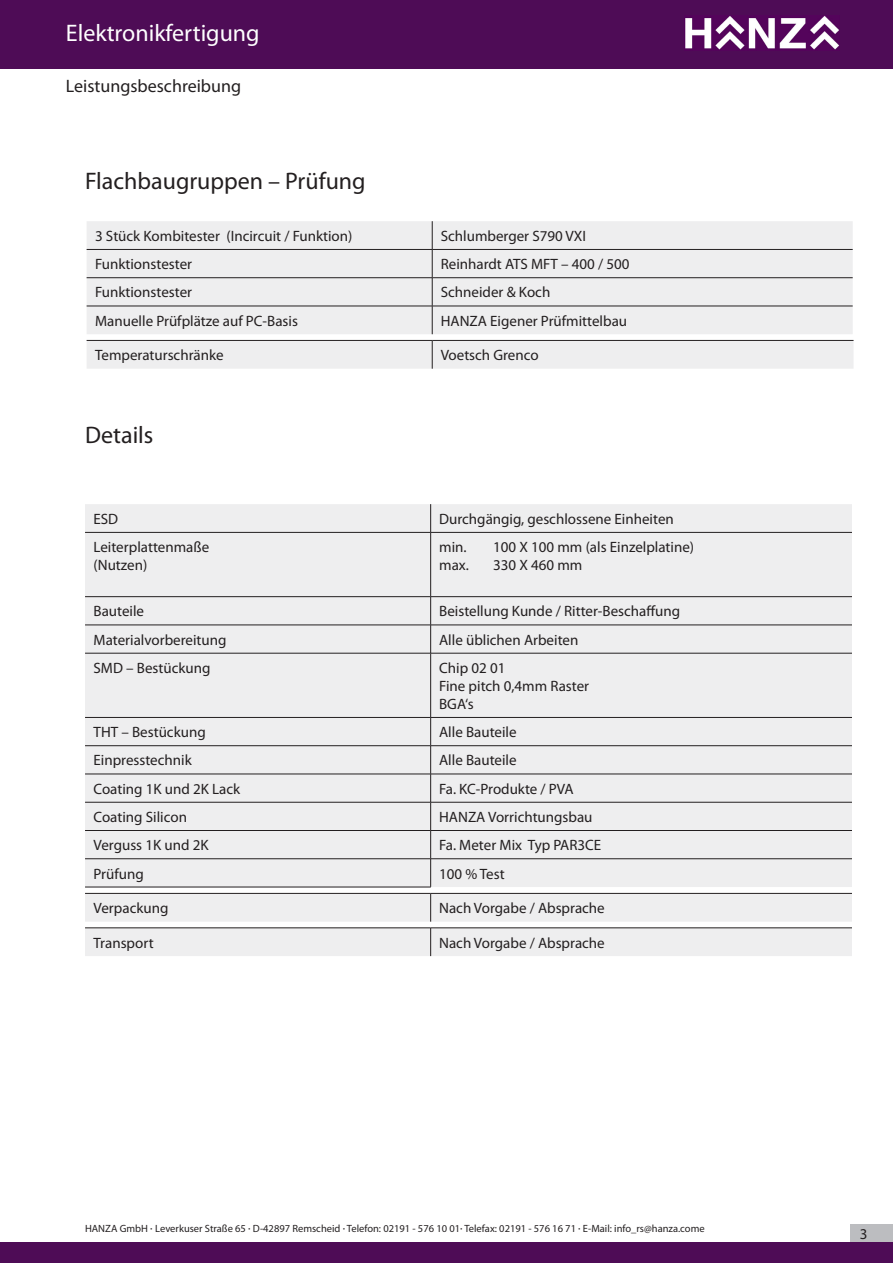
<style>
.page{position:relative;width:893px;height:1263px;background:#fff}
.page>*{position:absolute;margin:0;border:0;box-sizing:border-box;transform-origin:0 0}
.t1{font:24px "Myriad Pro";color:#231f20}
.t2{font:24px "Myriad Pro";color:#fff}
.t3{font:18px "Myriad Pro";color:#231f20}
.t4{font:15px "Myriad Pro";color:#231f20}
.t5{font:10.5px "Myriad Pro";color:#231f20}
.s1{font-size:12px}
</style>
<div class="page">
<div style="left:87px;top:221px;width:766px;height:113px;background:#eeeeef"></div>
<svg style="left:432px;top:221px;width:1px;height:113px"></svg>
<hr style="left:87px;top:249px;width:345px;height:1px;background:#231f20">
<hr style="left:87px;top:277px;width:345px;height:1px;background:#231f20">
<hr style="left:87px;top:306px;width:345px;height:1px;background:#231f20">
<hr style="left:432px;top:249px;width:421px;height:1px;background:#231f20">
<hr style="left:432px;top:277px;width:421px;height:1px;background:#231f20">
<hr style="left:432px;top:306px;width:421px;height:1px;background:#231f20">
<div style="left:87px;top:341px;width:766px;height:28px;background:#eeeeef"></div>
<hr style="left:87px;top:340px;width:345px;height:1px;background:#231f20">
<hr style="left:432px;top:340px;width:421px;height:1px;background:#231f20">
<div style="left:85px;top:504px;width:767px;height:383px;background:#eeeeef"></div>
<svg style="left:430px;top:504px;width:1px;height:28px"></svg>
<hr style="left:85px;top:532px;width:346px;height:1px;background:#231f20">
<hr style="left:431px;top:532px;width:421px;height:1px;background:#231f20">
<hr style="left:430px;top:533px;width:1px;height:63px;background:#231f20">
<hr style="left:85px;top:596px;width:346px;height:1px;background:#231f20">
<hr style="left:431px;top:596px;width:421px;height:1px;background:#231f20">
<hr style="left:85px;top:625px;width:346px;height:1px;background:#231f20">
<hr style="left:431px;top:625px;width:421px;height:1px;background:#231f20">
<svg style="left:430px;top:597px;width:1px;height:56px"></svg>
<hr style="left:85px;top:653px;width:346px;height:1px;background:#231f20">
<hr style="left:431px;top:653px;width:421px;height:1px;background:#231f20">
<hr style="left:430px;top:653px;width:1px;height:64px;background:#231f20">
<hr style="left:85px;top:717px;width:346px;height:1px;background:#231f20">
<hr style="left:431px;top:717px;width:421px;height:1px;background:#231f20">
<hr style="left:85px;top:745px;width:346px;height:1px;background:#231f20">
<hr style="left:431px;top:745px;width:421px;height:1px;background:#231f20">
<hr style="left:85px;top:774px;width:346px;height:1px;background:#231f20">
<hr style="left:431px;top:774px;width:421px;height:1px;background:#231f20">
<hr style="left:85px;top:802px;width:346px;height:1px;background:#231f20">
<hr style="left:431px;top:802px;width:421px;height:1px;background:#231f20">
<hr style="left:85px;top:830px;width:346px;height:1px;background:#231f20">
<hr style="left:431px;top:830px;width:421px;height:1px;background:#231f20">
<hr style="left:85px;top:858px;width:346px;height:1px;background:#231f20">
<hr style="left:431px;top:858px;width:421px;height:1px;background:#231f20">
<svg style="left:430px;top:718px;width:1px;height:169px"></svg>
<hr style="left:85px;top:887px;width:346px;height:1px;background:#231f20">
<div style="left:85px;top:893px;width:767px;height:29px;background:#eeeeef"></div>
<hr style="left:85px;top:927px;width:346px;height:1px;background:#231f20">
<hr style="left:431px;top:927px;width:421px;height:1px;background:#231f20">
<div style="left:85px;top:928px;width:767px;height:28px;background:#eeeeef"></div>
<div style="left:0;top:0;width:893px;height:54px;background:#4e0c56"></div>
<div style="left:0;top:50px;width:893px;height:18px;background:#4e0c56"></div>
<div style="left:850px;top:1224px;width:43px;height:19px;background:#bcbdc0"></div>
<div style="left:0;top:1242px;width:893px;height:21px;background:#4e0c56"></div>
<img style="left:685px;top:16px;width:154px;height:34px">
<p class="t2" style="left:66px;top:18px;width:195px">Elektronikfertigung</p>
<p class="t3" style="left:66px;top:75px;width:177px">Leistungsbeschreibung</p>
<p class="t1" style="left:85px;top:166px;width:282px">Flachbaugruppen – Prüfung</p>
<p class="t4" style="left:95px;top:227px;width:259px">3 Stück Kombitester (Incircuit / Funktion)</p>
<p class="t4" style="left:441px;top:227px;width:147px">Schlumberger S790 VXI</p>
<p class="t4" style="left:95px;top:255px;width:99px">Funktionstester</p>
<p class="t4" style="left:441px;top:255px;width:190px">Reinhardt ATS MFT – 400 / 500</p>
<p class="t4" style="left:95px;top:283px;width:99px">Funktionstester</p>
<p class="t4" style="left:441px;top:283px;width:111px">Schneider &amp; Koch</p>
<p class="t4" style="left:95px;top:311px;width:204px">Manuelle Prüfplätze auf PC-Basis</p>
<p class="t4" style="left:441px;top:311px;width:188px">HANZA Eigener Prüfmittelbau</p>
<p class="t4" style="left:95px;top:346px;width:130px">Temperaturschränke</p>
<p class="t4" style="left:441px;top:346px;width:99px">Voetsch Grenco</p>
<p class="t1" style="left:85px;top:420px;width:70px">Details</p>
<p class="t4" style="left:94px;top:510px;width:26px">ESD</p>
<p class="t4" style="left:439px;top:510px;width:236px">Durchgängig, geschlossene Einheiten</p>
<p class="t4" style="left:94px;top:538px;width:117px">Leiterplattenmaße</p>
<p class="t4" style="left:94px;top:556px;width:55px">(Nutzen)</p>
<p class="t4" style="left:439px;top:538px;width:29px">min.</p>
<p class="t4" style="left:493px;top:538px;width:203px">100 X 100 mm (als Einzelplatine)</p>
<p class="t4" style="left:439px;top:556px;width:31px">max.</p>
<p class="t4" style="left:493px;top:556px;width:91px">330 X 460 mm</p>
<p class="t4" style="left:94px;top:602px;width:52px">Bauteile</p>
<p class="t4" style="left:439px;top:602px;width:243px">Beistellung Kunde / Ritter-Beschaffung</p>
<p class="t4" style="left:94px;top:630px;width:134px">Materialvorbereitung</p>
<p class="t4" style="left:439px;top:630px;width:141px">Alle üblichen Arbeiten</p>
<p class="t4" style="left:94px;top:659px;width:118px">SMD – Bestückung</p>
<p class="t4" style="left:439px;top:659px;width:68px">Chip 02 01</p>
<p class="t4" style="left:439px;top:677px;width:152px">Fine pitch 0,4mm Raster</p>
<p class="t4" style="left:439px;top:695px;width:36px">BGA‘s</p>
<p class="t4" style="left:94px;top:723px;width:114px">THT – Bestückung</p>
<p class="t4" style="left:439px;top:723px;width:79px">Alle Bauteile</p>
<p class="t4" style="left:94px;top:751px;width:100px">Einpresstechnik</p>
<p class="t4" style="left:439px;top:751px;width:79px">Alle Bauteile</p>
<p class="t4" style="left:94px;top:779px;width:148px">Coating 1K und 2K Lack</p>
<p class="t4" style="left:439px;top:779px;width:136px">Fa. KC-Produkte / PVA</p>
<p class="t4" style="left:94px;top:808px;width:95px">Coating Silicon</p>
<p class="t4" style="left:439px;top:808px;width:155px">HANZA Vorrichtungsbau</p>
<p class="t4" style="left:94px;top:836px;width:116px">Verguss 1K und 2K</p>
<p class="t4" style="left:439px;top:836px;width:164px">Fa. Meter Mix Typ PAR3CE</p>
<p class="t4" style="left:94px;top:864px;width:52px">Prüfung</p>
<p class="t4" style="left:439px;top:864px;width:67px">100 % Test</p>
<p class="t4" style="left:94px;top:899px;width:76px">Verpackung</p>
<p class="t4" style="left:439px;top:899px;width:167px">Nach Vorgabe / Absprache</p>
<p class="t4" style="left:94px;top:933px;width:62px">Transport</p>
<p class="t4" style="left:439px;top:933px;width:167px">Nach Vorgabe / Absprache</p>
<p class="t5" style="left:85px;top:1222px;width:621px">HANZA GmbH <span class="s1">·</span> Leverkuser Straße 65 <span class="s1">·</span> D-42897 Remscheid <span class="s1">·</span> Telefon: 02191 - 576 10 01<span class="s1">·</span> Telefax: 02191 - 576 16 71 <span class="s1">·</span> E-Mail: info_rs@hanza.come</p>
<p class="t4" style="left:860px;top:1225px;width:9px">3</p>
<p class="t4" style="left:860px;top:1225px;width:9px">2</p>
</div>
